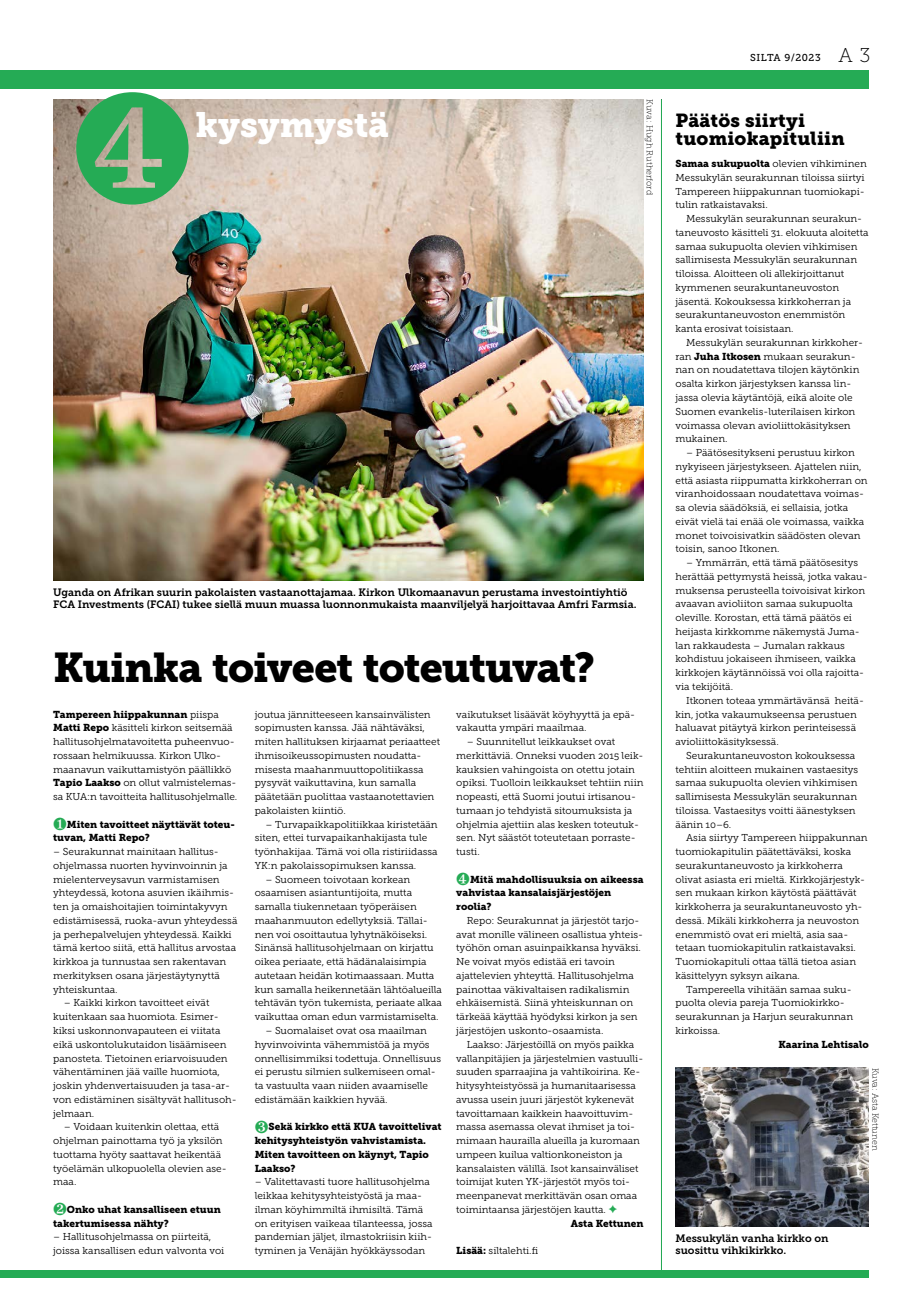
<style>
.page{position:relative;width:922px;height:1312px;background:#fff}
.page>*{position:absolute;margin:0;border:0;box-sizing:border-box;transform-origin:0 0}
.t1{font:41.25px "Museo Slab 900";letter-spacing:-.025em;color:#000}
.t2{font:35px "Museo Slab 900";color:#fff}
.t3{font:18.75px/18.8px "Museo Slab 900";letter-spacing:.01em;color:#000}
.t4{font:10.62px/11.9px "Museo Slab 700";color:#000}
.t5{font:10px/13.8px "Museo Slab 300";color:#000}
.t6{font:10px/13.8px "Museo Slab 900";color:#000}
.t7{font:10px "Museo Slab 500";letter-spacing:.03em;color:#000}
.t8{font:8.75px "Museo Slab 100";color:#000}
.s1{font-family:"Museo Slab 300"}
.s2{font-family:"Museo Slab 900"}
.s3{color:#25ab55}
.s4{font-family:"Museo Slab 100";font-size:20px}
</style>
<div class="page">
<img style="left:53px;top:99px;width:590px;height:481px">
<div style="left:0;top:70px;width:868px;height:19px;background:#25ab55"></div>
<div style="left:0;top:1269px;width:868px;height:7px;background:#25ab55"></div>
<hr style="left:661px;top:99px;width:1px;height:1170px;background:#25ab55">
<svg style="left:76px;top:92px;width:112px;height:112px"></svg>
<img style="left:675px;top:1067px;width:193px;height:158px">
<h2 class="t2" style="left:196px;top:104px;width:194px">kysymystä</h2>
<p class="t8" style="left:654px;top:99px;width:97px;rotate:90deg">Kuva: Hugh Rutherford</p>
<p class="t4" style="left:53px;top:586px;width:584px">Uganda on Afrikan suurin pakolaisten vastaanottajamaa. Kirkon Ulkomaanavun perustama investointiyhtiö<br>FCA Investments (FCAI) tukee siellä muun muassa luonnonmukaista maanviljelyä harjoittavaa Amfri Farmsia.</p>
<h1 class="t1" style="left:53px;top:643px;width:543px">Kuinka toiveet toteutuvat?</h1>
<p class="t6" style="left:53px;top:707px;width:167px">Tampereen hiippakunnan <span class="s1">piispa</span></p>
<p class="t5" style="left:53px;top:720px;width:185px"><span class="s2">Matti Repo</span> käsitteli kirkon seitsemää hallitusohjelmatavoitetta puheenvuo&shy;rossaan helmikuussa. Kirkon Ulko&shy;maanavun vaikuttamistyön päällikkö <span class="s2">Tapio Laakso</span> on ollut valmistelemas&shy;sa KUA:n tavoitteita hallitusohjelmalle.</p>
<p class="t6" style="left:53px;top:817px;width:183px"><span class="s3">❶</span>Miten tavoitteet näyttävät toteu&shy;tuvan, Matti Repo?</p>
<p class="t5" style="left:53px;top:844px;width:186px">– Seurakunnat mainitaan hallitus&shy;ohjelmassa nuorten hyvinvoinnin ja mielenterveysavun varmistamisen yhteydessä, kotona asuvien ikäihmis&shy;ten ja omaishoitajien toimintakyvyn edistämisessä, ruoka-avun yhteydessä ja perhepalvelujen yhteydessä. Kaikki tämä kertoo siitä, että hallitus arvostaa kirkkoa ja tunnustaa sen rakentavan merkityksen osana järjestäytynyttä yhteiskuntaa.</p>
<p class="t5" style="left:53px;top:995px;width:185px;text-indent:11px">– Kaikki kirkon tavoitteet eivät kuitenkaan saa huomiota. Esimer&shy;kiksi uskonnonvapauteen ei viitata eikä uskontolukutaidon lisäämiseen panosteta. Tietoinen eriarvoisuuden vähentäminen jää vaille huomiota, joskin yhdenvertaisuuden ja tasa-ar&shy;von edistäminen sisältyvät hallitusoh&shy;jelmaan.</p>
<p class="t5" style="left:53px;top:1119px;width:175px;text-indent:11px">– Voidaan kuitenkin olettaa, että ohjelman painottama työ ja yksilön tuottama hyöty saattavat heikentää työelämän ulkopuolella olevien ase&shy;maa.</p>
<p class="t6" style="left:53px;top:1202px;width:169px"><span class="s3">❷</span>Onko uhat kansalliseen etuun takertumisessa nähty?</p>
<p class="t5" style="left:53px;top:1229px;width:173px">– Hallitusohjelmassa on piirteitä, joissa kansallisen edun valvonta voi</p>
<p class="t5" style="left:255px;top:707px;width:187px">joutua jännitteeseen kansainvälisten sopimusten kanssa. Jää nähtäväksi, miten hallituksen kirjaamat periaatteet ihmisoikeussopimusten noudatta&shy;misesta maahanmuuttopolitiikassa pysyvät vaikuttavina, kun samalla päätetään puolittaa vastaanotettavien pakolaisten kiintiö.</p>
<p class="t5" style="left:255px;top:817px;width:184px;text-indent:11px">– Turvapaikkapolitiikkaa kiristetään siten, ettei turvapaikanhakijasta tule työnhakijaa. Tämä voi olla ristiriidassa YK:n pakolaissopimuksen kanssa.</p>
<p class="t5" style="left:255px;top:872px;width:189px;text-indent:11px">– Suomeen toivotaan korkean osaamisen asiantuntijoita, mutta samalla tiukennetaan työperäisen maahanmuuton edellytyksiä. Tällai&shy;nen voi osoittautua lyhytnäköiseksi.<br>Sinänsä hallitusohjelmaan on kirjattu oikea periaate, että hädänalaisimpia autetaan heidän kotimaassaan. Mutta kun samalla heikennetään lähtöalueilla tehtävän työn tukemista, periaate alkaa vaikuttaa oman edun varmistamiselta.</p>
<p class="t5" style="left:255px;top:1023px;width:188px;text-indent:11px">– Suomalaiset ovat osa maailman hyvinvoivinta vähemmistöä ja myös onnellisimmiksi todettuja. Onnellisuus ei perustu silmien sulkemiseen omal&shy;ta vastuulta vaan niiden avaamiselle edistämään kaikkien hyvää.</p>
<p class="t6" style="left:255px;top:1119px;width:188px"><span class="s3">❸</span>Sekä kirkko että KUA tavoittelivat kehitysyhteistyön vahvistamista.<br>Miten tavoitteen on käynyt, Tapio<br>Laakso?</p>
<p class="t5" style="left:255px;top:1174px;width:179px">– Valitettavasti tuore hallitusohjelma leikkaa kehitysyhteistyöstä ja maa&shy;ilman köyhimmiltä ihmisiltä. Tämä on erityisen vaikeaa tilanteessa, jossa pandemian jäljet, ilmastokriisin kiih&shy;tyminen ja Venäjän hyökkäyssodan</p>
<p class="t5" style="left:456px;top:707px;width:180px">vaikutukset lisäävät köyhyyttä ja epä&shy;vakautta ympäri maailmaa.</p>
<p class="t5" style="left:456px;top:734px;width:189px;text-indent:11px">– Suunnitellut leikkaukset ovat merkittäviä. Onneksi vuoden 2015 leik&shy;kauksien vahingoista on otettu jotain opiksi. Tuolloin leikkaukset tehtiin niin nopeasti, että Suomi joutui irtisanou&shy;tumaan jo tehdyistä sitoumuksista ja ohjelmia ajettiin alas kesken toteutuk&shy;sen. Nyt säästöt toteutetaan porraste&shy;tusti.</p>
<p class="t6" style="left:456px;top:872px;width:189px"><span class="s3">❹</span>Mitä mahdollisuuksia on aikeessa vahvistaa kansalaisjärjestöjen roolia?</p>
<p class="t5" style="left:456px;top:913px;width:188px;text-indent:11px">Repo: Seurakunnat ja järjestöt tarjo&shy;avat monille välineen osallistua yhteis&shy;työhön oman asuinpaikkansa hyväksi.<br>Ne voivat myös edistää eri tavoin ajattelevien yhteyttä. Hallitusohjelma painottaa väkivaltaisen radikalismin ehkäisemistä. Siinä yhteiskunnan on tärkeää käyttää hyödyksi kirkon ja sen järjestöjen uskonto-osaamista.</p>
<p class="t5" style="left:456px;top:1037px;width:188px;text-indent:11px">Laakso: Järjestöillä on myös paikka vallanpitäjien ja järjestelmien vastuulli&shy;suuden sparraajina ja vahtikoirina. Ke&shy;hitysyhteistyössä ja humanitaarisessa avussa usein juuri järjestöt kykenevät tavoittamaan kaikkein haavoittuvim&shy;massa asemassa olevat ihmiset ja toi&shy;mimaan haurailla alueilla ja kuromaan umpeen kuilua valtionkoneiston ja kansalaisten välillä. Isot kansainväliset toimijat kuten YK-järjestöt myös toi&shy;meenpanevat merkittävän osan omaa toimintaansa järjestöjen kautta. <span class="s3">✦</span></p>
<p class="t6" style="left:570px;top:1215px;width:74px">Asta Kettunen</p>
<p class="t5" style="left:456px;top:1243px;width:83px"><span class="s2">Lisää:</span> siltalehti.fi</p>
<p class="t7" style="left:750px;top:52px;width:122px">SILTA 9/2023 <span class="s4">A 3</span></p>
<h3 class="t3" style="left:675px;top:111px;width:171px">Päätös siirtyi tuomiokapituliin</h3>
<p class="t5" style="left:675px;top:157px;width:193px"><span class="s2">Samaa sukupuolta</span> olevien vihkiminen Messukylän seurakunnan tiloissa siirtyi Tampereen hiippakunnan tuomiokapi&shy;tulin ratkaistavaksi.</p>
<p class="t5" style="left:675px;top:212px;width:194px;text-indent:11px">Messukylän seurakunnan seurakun&shy;taneuvosto käsitteli 31. elokuuta aloitetta samaa sukupuolta olevien vihkimisen sallimisesta Messukylän seurakunnan tiloissa. Aloitteen oli allekirjoittanut kymmenen seurakuntaneuvoston jäsentä. Kokouksessa kirkkoherran ja seurakuntaneuvoston enemmistön kanta erosivat toisistaan.</p>
<p class="t5" style="left:675px;top:335px;width:189px;text-indent:11px">Messukylän seurakunnan kirkkoher&shy;ran <span class="s2">Juha Itkosen</span> mukaan seurakun&shy;nan on noudatettava tilojen käytönkin osalta kirkon järjestyksen kanssa lin&shy;jassa olevia käytäntöjä, eikä aloite ole Suomen evankelis-luterilaisen kirkon voimassa olevan avioliittokäsityksen mukainen.</p>
<p class="t5" style="left:675px;top:445px;width:193px;text-indent:11px">– Päätösesitykseni perustuu kirkon nykyiseen järjestykseen. Ajattelen niin, että asiasta riippumatta kirkkoherran on viranhoidossaan noudatettava voimas&shy;sa olevia säädöksiä, ei sellaisia, jotka eivät vielä tai enää ole voimassa, vaikka monet toivoisivatkin säädösten olevan toisin, sanoo Itkonen.</p>
<p class="t5" style="left:675px;top:555px;width:194px;text-indent:11px">– Ymmärrän, että tämä päätösesitys herättää pettymystä heissä, jotka vakau&shy;muksensa perusteella toivoisivat kirkon avaavan avioliiton samaa sukupuolta oleville. Korostan, että tämä päätös ei heijasta kirkkomme näkemystä Juma&shy;lan rakkaudesta – Jumalan rakkaus kohdistuu jokaiseen ihmiseen, vaikka kirkkojen käytännöissä voi olla rajoitta&shy;via tekijöitä.</p>
<p class="t5" style="left:675px;top:693px;width:190px;text-indent:11px">Itkonen toteaa ymmärtävänsä heitä&shy;kin, jotka vakaumukseensa perustuen haluavat pitäytyä kirkon perinteisessä avioliittokäsityksessä.</p>
<p class="t5" style="left:675px;top:748px;width:184px;text-indent:11px">Seurakuntaneuvoston kokouksessa tehtiin aloitteen mukainen vastaesitys samaa sukupuolta olevien vihkimisen sallimisesta Messukylän seurakunnan tiloissa. Vastaesitys voitti äänestyksen äänin 10–6.</p>
<p class="t5" style="left:686px;top:830px;width:183px">Asia siirtyy Tampereen hiippakunnan</p>
<p class="t5" style="left:675px;top:844px;width:177px">tuomiokapitulin päätettäväksi, koska</p>
<p class="t5" style="left:675px;top:858px;width:169px">seurakuntaneuvosto ja kirkkoherra</p>
<p class="t5" style="left:675px;top:872px;width:191px">olivat asiasta eri mieltä. Kirkkojärjestyk-</p>
<p class="t5" style="left:675px;top:885px;width:183px">sen mukaan kirkon käytöstä päättävät</p>
<p class="t5" style="left:675px;top:899px;width:188px">kirkkoherra ja seurakuntaneuvosto yh-</p>
<p class="t5" style="left:675px;top:913px;width:185px">dessä. Mikäli kirkkoherra ja neuvoston</p>
<p class="t5" style="left:675px;top:927px;width:174px">enemmistö ovat eri mieltä, asia saa-</p>
<p class="t5" style="left:675px;top:940px;width:182px">tetaan tuomiokapitulin ratkaistavaksi.</p>
<p class="t5" style="left:675px;top:954px;width:182px">Tuomiokapituli ottaa tällä tietoa asian</p>
<p class="t5" style="left:675px;top:968px;width:126px">käsittelyyn syksyn aikana.</p>
<p class="t5" style="left:686px;top:982px;width:167px">Tampereella vihitään samaa suku-</p>
<p class="t5" style="left:675px;top:995px;width:171px">puolta olevia pareja Tuomiokirkko-</p>
<p class="t5" style="left:675px;top:1009px;width:179px">seurakunnan ja Harjun seurakunnan</p>
<p class="t5" style="left:675px;top:1023px;width:46px">kirkoissa.</p>
<p class="t6" style="left:778px;top:1037px;width:92px">Kaarina Lehtisalo</p>
<p class="t4" style="left:675px;top:1232px;width:154px">Messukylän vanha kirkko on suosittu vihkikirkko.</p>
<p class="t8" style="left:879px;top:1067px;width:84px;rotate:90deg">Kuva: Asta Kettunen</p>
</div>
